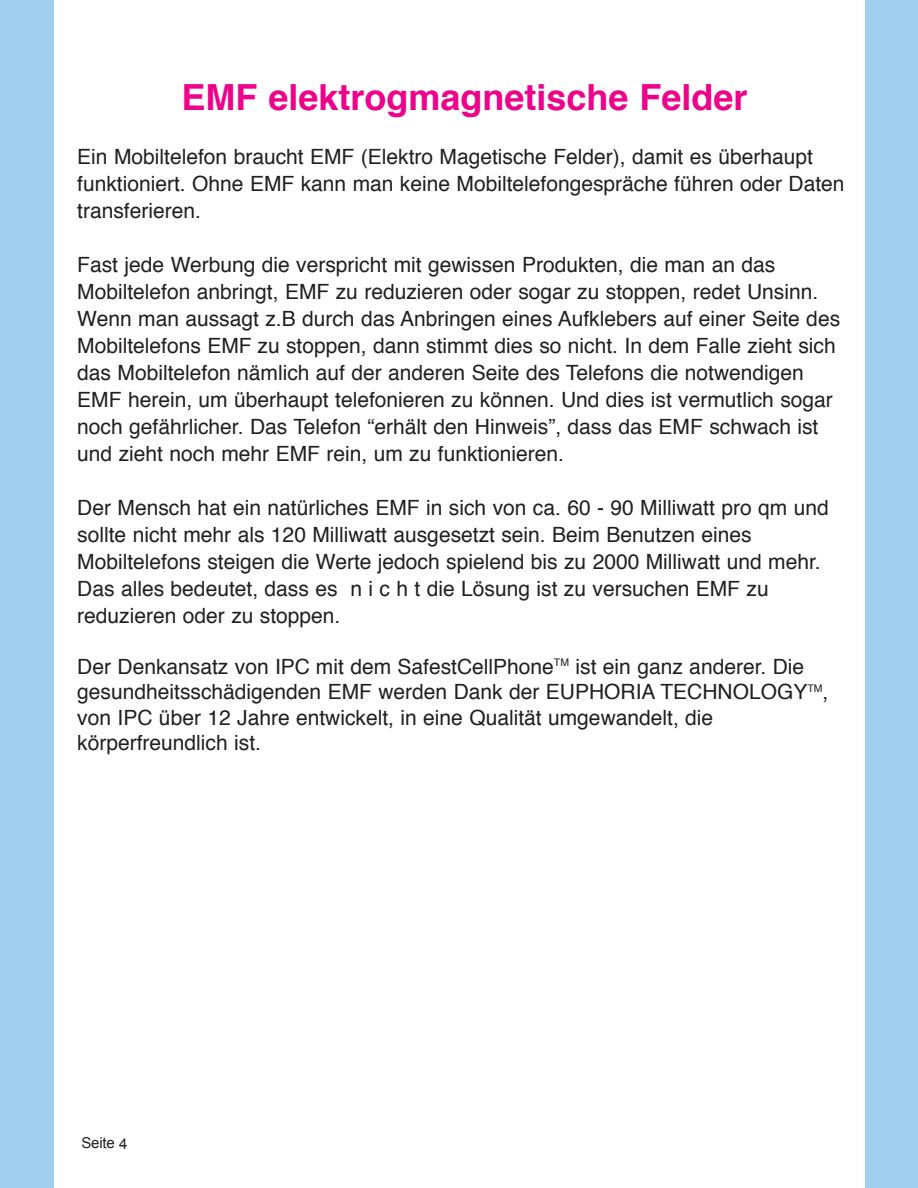
<style>
.page{position:relative;width:918px;height:1188px;background:#fff}
.page>*{position:absolute;margin:0;border:0;box-sizing:border-box;transform-origin:0 0}
.t1{font:700 36px "Helvetica";color:#ed028c}
.t2{font:21px/27px "Helvetica";color:#231f20}
.t3{font:15px "Arial";letter-spacing:-.01em;color:#231f20}
</style>
<div class="page">
<div style="left:865px;top:0;width:53px;height:1188px;background:#a0cfef"></div>
<div style="left:0;top:0;width:54px;height:1188px;background:#a0cfef"></div>
<h1 class="t1" style="left:182px;top:82px;width:568px">EMF elektrogmagnetische Felder</h1>
<p class="t2" style="left:77px;top:144px;width:769px">Ein Mobiltelefon braucht EMF (Elektro Magetische Felder), damit es überhaupt funktioniert. Ohne EMF kann man keine Mobiltelefongespräche führen oder Daten transferieren.</p>
<p class="t2" style="left:77px;top:252px;width:764px">Fast jede Werbung die verspricht mit gewissen Produkten, die man an das Mobiltelefon anbringt, EMF zu reduzieren oder sogar zu stoppen, redet Unsinn.<br>Wenn man aussagt z.B durch das Anbringen eines Aufklebers auf einer Seite des Mobiltelefons EMF zu stoppen, dann stimmt dies so nicht. In dem Falle zieht sich das Mobiltelefon nämlich auf der anderen Seite des Telefons die notwendigen EMF herein, um überhaupt telefonieren zu können. Und dies ist vermutlich sogar noch gefährlicher. Das Telefon “erhält den Hinweis”, dass das EMF schwach ist und zieht noch mehr EMF rein, um zu funktionieren.</p>
<p class="t2" style="left:77px;top:495px;width:753px">Der Mensch hat ein natürliches EMF in sich von ca. 60 - 90 Milliwatt pro qm und sollte nicht mehr als 120 Milliwatt ausgesetzt sein. Beim Benutzen eines Mobiltelefons steigen die Werte jedoch spielend bis zu 2000 Milliwatt und mehr.<br>Das alles bedeutet, dass es n i c h t die Lösung ist zu versuchen EMF zu reduzieren oder zu stoppen.</p>
<p class="t2" style="left:77px;top:655px;width:753px;line-height:25.5px">Der Denkansatz von IPC mit dem SafestCellPhone<sup>TM</sup> ist ein ganz anderer. Die gesundheitsschädigenden EMF werden Dank der EUPHORIA TECHNOLOGY<sup>TM</sup>, von IPC über 12 Jahre entwickelt, in eine Qualität umgewandelt, die körperfreundlich ist.</p>
<p class="t3" style="left:81px;top:1135px;width:48px">Seite 4</p>
</div>
